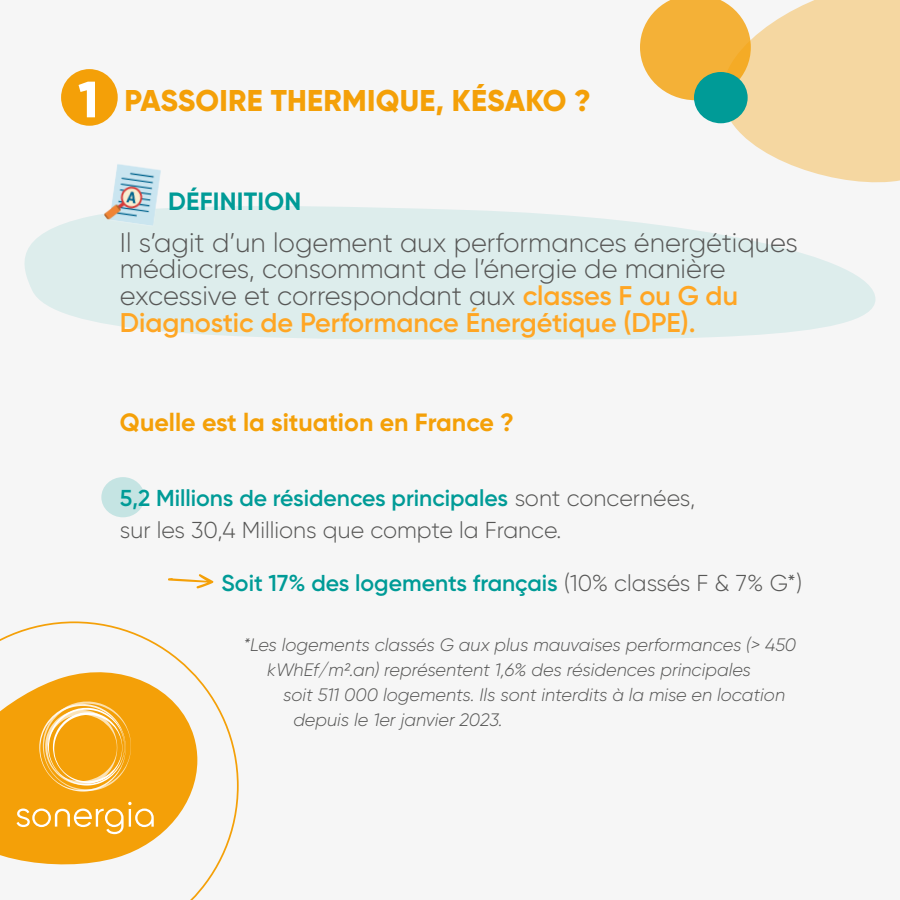
<style>
.page{position:relative;width:900px;height:900px;background:#fff}
.page>*{position:absolute;margin:0;border:0;box-sizing:border-box;transform-origin:0 0}
.t1{font:800 30px "Gilroy";letter-spacing:.01em;color:#f4a008}
.t2{font:300 27px/26.7px "Gilroy";color:#575756}
.t3{font:700 25px "Gilroy";color:#f4a008}
.t4{font:700 25px "Gilroy";letter-spacing:.01em;color:#009b97}
.t5{font:300 23px/32px "Gilroy";color:#575756}
.t6{font:600 23px "Gilroy";color:#009b97}
.t7{font:italic 300 18px/25px "Gilroy";color:#575756}
.s1{font-size:51px;color:#fff}
.s2{font-weight:600;color:#ffa624}
.s3{font-weight:600;color:#009b97}
.s4{font-weight:300;color:#575756}
</style>
<div class="page">
<svg style="left:0;top:621px;width:239px;height:279px"></svg>
<div style="left:61px;top:69px;width:57px;height:57px;background:#f4a008;border-radius:50%"></div>
<svg style="left:717px;top:0;width:183px;height:183px;fill:#f5d7a1"></svg>
<svg style="left:640px;top:0;width:111px;height:100px;background:#f4bb54"></svg>
<div style="left:694px;top:72px;width:54px;height:51px;background:#009b97;border-radius:50%"></div>
<svg style="left:24px;top:206px;width:852px;height:134px;fill:#ddedec"></svg>
<div style="left:101px;top:477px;width:44px;height:40px;background:#c5e4e3;border-radius:50%"></div>
<svg style="left:168px;top:574px;width:46px;height:15px"></svg>
<img style="left:99px;top:163px;width:76px;height:67px">
<h1 class="t1" style="left:78px;top:81px;width:514px"><span class="s1">1</span> PASSOIRE THERMIQUE, KÉSAKO ?</h1>
<h3 class="t4" style="left:168px;top:186px;width:135px">DÉFINITION</h3>
<h2 class="t2" style="left:120px;top:229px;width:679px">Il s’agit d’un logement aux performances énergétiques médiocres, consommant de l’énergie de manière excessive et correspondant aux <span class="s2">classes F ou G du Diagnostic de Performance Énergétique (DPE).</span></h2>
<h3 class="t3" style="left:120px;top:406px;width:396px">Quelle est la situation en France ?</h3>
<p class="t5" style="left:120px;top:482px;width:577px"><span class="s3">5,2 Millions de résidences principales</span> sont concernées, sur les 30,4 Millions que compte la France.</p>
<p class="t6" style="left:221px;top:569px;width:582px">Soit 17% des logements français <span class="s4">(10% classés F &amp; 7% G*)</span></p>
<p class="t7" style="left:267px;top:632px;width:530px;text-indent:-24px">*Les logements classés G aux plus mauvaises performances (&gt; 450 kWhEf/m2.an) représentent 1,6% des résidences principales</p>
<p class="t7" style="left:293px;top:682px;width:493px;text-indent:-10px">soit 511 000 logements. Ils sont interdits à la mise en location depuis le 1er janvier 2023.</p>
</div>
